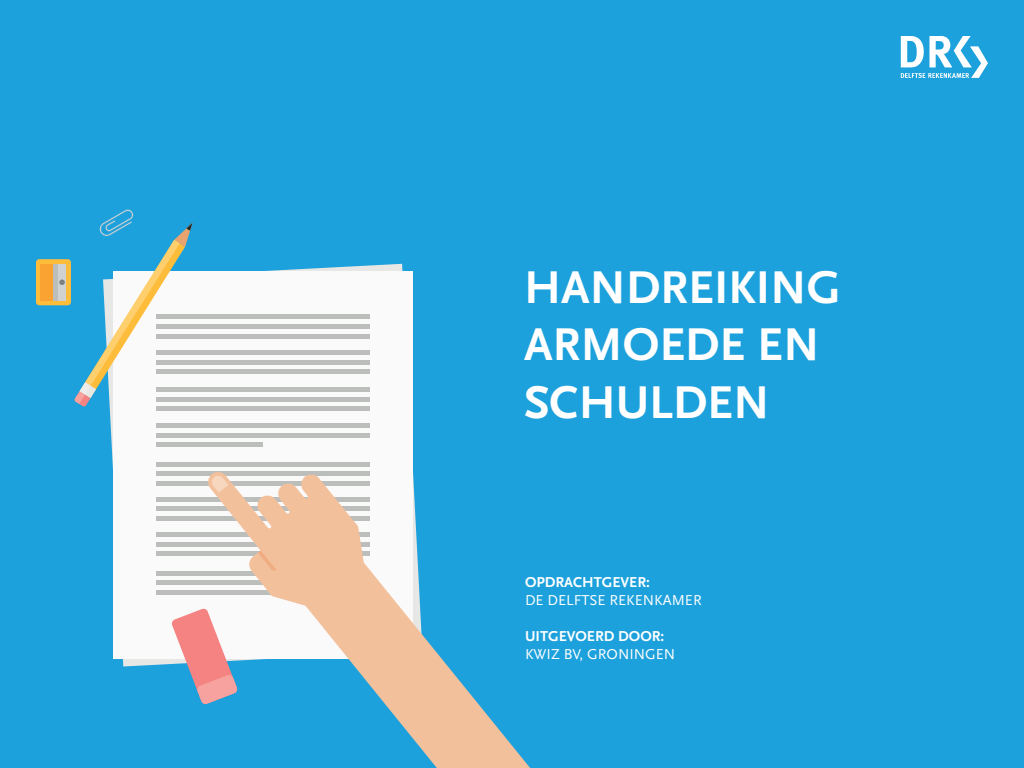
<style>
.page{position:relative;width:1024px;height:768px;background:#1da1dc}
.page>*{position:absolute;margin:0;border:0;box-sizing:border-box;transform-origin:0 0}
.t1{font:700 48px/57.6px "Scala Sans";color:#fff}
.t2{font:15px "Scala Sans";color:#fff}
.t3{font:700 15px "Scala Sans";color:#fff}
</style>
<div class="page">
<svg style="left:901px;top:36px;width:87px;height:42px"></svg>
<svg style="left:109px;top:264px;width:306px;height:403px"></svg>
<div style="left:113px;top:271px;width:299px;height:388px;background:#fafafa"></div>
<hr style="left:156px;top:315px;width:213px;height:4px;background:#bcbebc">
<div style="left:156px;top:324px;width:213px;height:5px;background:#bcbebc"></div>
<hr style="left:156px;top:334px;width:213px;height:4px;background:#bcbebc">
<div style="left:156px;top:532px;width:213px;height:5px;background:#bcbebc"></div>
<div style="left:156px;top:542px;width:213px;height:5px;background:#bcbebc"></div>
<hr style="left:156px;top:552px;width:213px;height:4px;background:#bcbebc">
<hr style="left:156px;top:462px;width:213px;height:4px;background:#bcbebc">
<div style="left:156px;top:471px;width:213px;height:5px;background:#bcbebc"></div>
<div style="left:156px;top:481px;width:213px;height:5px;background:#bcbebc"></div>
<div style="left:156px;top:387px;width:213px;height:5px;background:#bcbebc"></div>
<div style="left:156px;top:397px;width:213px;height:5px;background:#bcbebc"></div>
<div style="left:156px;top:406px;width:213px;height:5px;background:#bcbebc"></div>
<div style="left:156px;top:350px;width:213px;height:5px;background:#bcbebc"></div>
<div style="left:156px;top:360px;width:213px;height:5px;background:#bcbebc"></div>
<div style="left:156px;top:369px;width:213px;height:5px;background:#bcbebc"></div>
<div style="left:156px;top:497px;width:213px;height:5px;background:#bcbebc"></div>
<hr style="left:156px;top:507px;width:213px;height:4px;background:#bcbebc">
<div style="left:156px;top:516px;width:213px;height:5px;background:#bcbebc"></div>
<hr style="left:156px;top:571px;width:213px;height:4px;background:#bcbebc">
<div style="left:156px;top:580px;width:213px;height:5px;background:#bcbebc"></div>
<hr style="left:156px;top:590px;width:213px;height:4px;background:#bcbebc">
<div style="left:156px;top:423px;width:213px;height:5px;background:#bcbebc"></div>
<div style="left:156px;top:433px;width:213px;height:5px;background:#bcbebc"></div>
<hr style="left:156px;top:443px;width:107px;height:4px;background:#bcbebc">
<svg style="left:364px;top:501px;width:166px;height:267px"></svg>
<div style="left:36px;top:259px;width:35px;height:46px;background:#fdbc3a;border-radius:3px"></div>
<div style="left:41px;top:264px;width:25px;height:37px;background:#faa332"></div>
<div style="left:53px;top:264px;width:13px;height:37px;background:#d0d2d1"></div>
<svg style="left:59px;top:279px;width:6px;height:6px"></svg>
<div style="left:53px;top:264px;width:5px;height:37px;background:#bcbebc"></div>
<svg style="left:171px;top:472px;width:193px;height:232px"></svg>
<svg style="left:74px;top:209px;width:118px;height:198px"></svg>
<h1 class="t1" style="left:524px;top:260px;width:318px">HANDREIKING<br>ARMOEDE EN<br>SCHULDEN</h1>
<p class="t3" style="left:525px;top:574px;width:126px">OPDRACHTGEVER:</p>
<p class="t2" style="left:525px;top:592px;width:178px">DE DELFTSE REKENKAMER</p>
<p class="t3" style="left:525px;top:628px;width:141px">UITGEVOERD DOOR:</p>
<p class="t2" style="left:525px;top:646px;width:152px">KWIZ BV, GRONINGEN</p>
</div>
